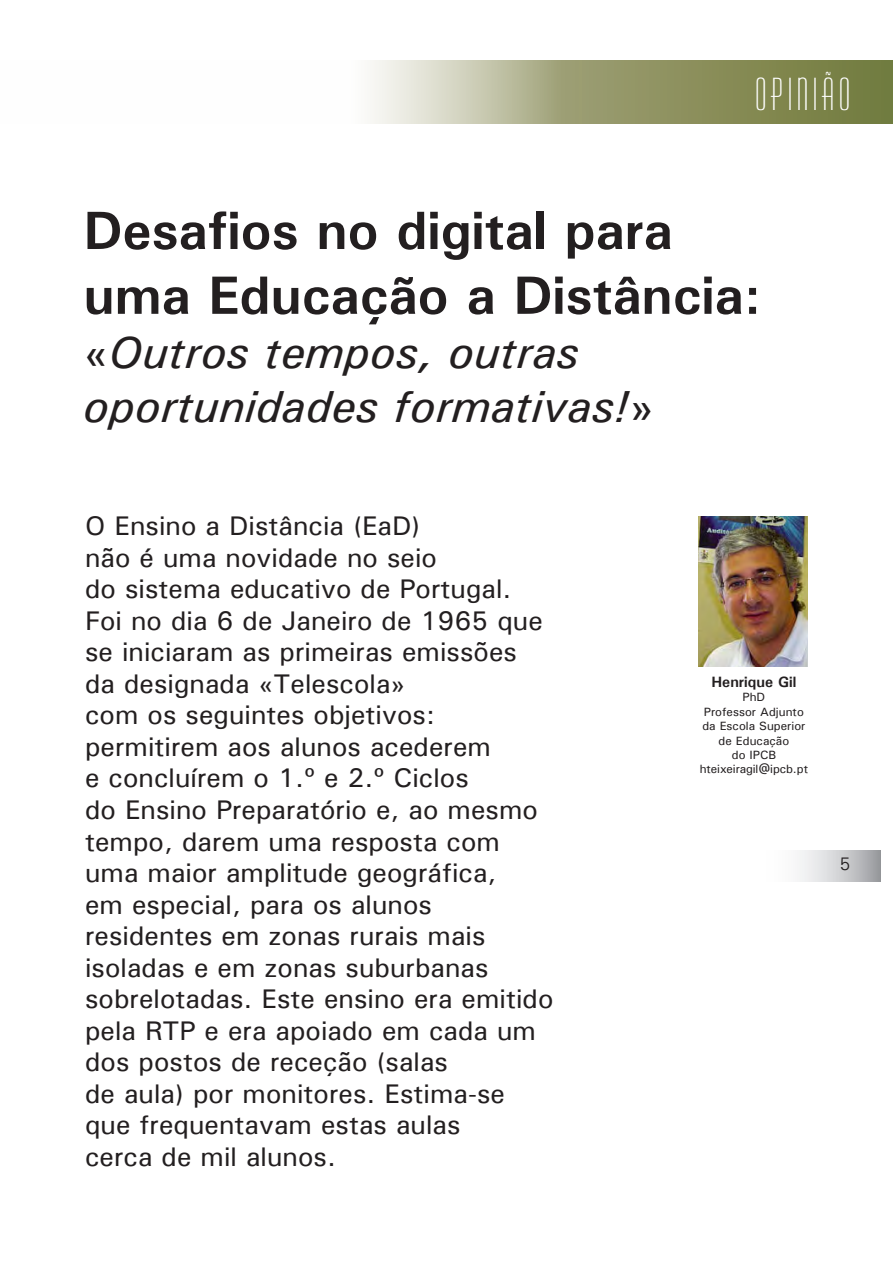
<style>
.page{position:relative;width:893px;height:1263px;background:#fff}
.page>*{position:absolute;margin:0;border:0;box-sizing:border-box;transform-origin:0 0}
.t1{font:700 54px "Univers ATT";color:#231f20}
.t2{font:italic 45px/54px "Univers ATT";color:#231f20}
.Superlead{font:45px "Huxlee Vertical";letter-spacing:.1em;color:#fff}
.t3{font:27px/31.5px "Univers ATT";color:#231f20}
.t4{font:300 18px "Univers";color:#231f20}
.Superlead-2{font:700 15px "Univers ATT";color:#231f20}
.Superlead-3{font:12px/14.4px "Univers ATT";color:#231f20;text-align:center}
.s1{font-style:normal}
</style>
<div class="page">
<svg style="left:799px;top:850px;width:81px;height:32px;background:#cdced0"></svg>
<svg style="left:370px;top:60px;width:523px;height:64px;background:#a1a47b"></svg>
<img style="left:698px;top:517px;width:110px;height:150px">
<p class="Superlead" style="left:755px;top:70px;width:96px">Opinião</p>
<p class="t1" style="left:84px;top:197px;width:591px">Desafios no digital para</p>
<p class="t1" style="left:84px;top:262px;width:679px">uma Educação a Distância:</p>
<p class="t2" style="left:84px;top:325px;width:573px"><span class="s1">«</span>Outros tempos, outras oportunidades formativas!<span class="s1">»</span></p>
<p class="t3" style="left:85px;top:510px;width:337px">O Ensino a Distância (EaD)</p>
<p class="t3" style="left:85px;top:541px;width:353px">não é uma novidade no seio</p>
<p class="t3" style="left:85px;top:573px;width:428px">do sistema educativo de Portugal.</p>
<p class="t3" style="left:85px;top:604px;width:459px">Foi no dia 6 de Janeiro de 1965 que se iniciaram as primeiras emissões</p>
<p class="t3" style="left:85px;top:667px;width:322px">da designada «Telescola»</p>
<p class="t3" style="left:85px;top:699px;width:352px">com os seguintes objetivos:</p>
<p class="t3" style="left:85px;top:730px;width:408px">permitirem aos alunos acederem</p>
<p class="t3" style="left:85px;top:762px;width:385px">e concluírem o 1.º e 2.º Ciclos</p>
<p class="t3" style="left:85px;top:793px;width:455px">do Ensino Preparatório e, ao mesmo tempo, darem uma resposta com</p>
<p class="t3" style="left:85px;top:856px;width:413px">uma maior amplitude geográfica,</p>
<p class="t3" style="left:85px;top:888px;width:470px">em especial, para os alunos residentes em zonas rurais mais isoladas e em zonas suburbanas sobrelotadas. Este ensino era emitido pela RTP e era apoiado em cada um dos postos de receção (salas</p>
<p class="t3" style="left:85px;top:1077px;width:422px">de aula) por monitores. Estima-se</p>
<p class="t3" style="left:85px;top:1109px;width:377px">que frequentavam estas aulas</p>
<p class="t3" style="left:85px;top:1140px;width:252px">cerca de mil alunos.</p>
<p class="Superlead-2" style="left:711px;top:672px;width:87px">Henrique Gil</p>
<p class="Superlead-3" style="left:743px;top:690px;width:24px">PhD</p>
<p class="Superlead-3" style="left:704px;top:704px;width:102px">Professor Adjunto</p>
<p class="Superlead-3" style="left:702px;top:719px;width:105px">da Escola Superior de Educação</p>
<p class="Superlead-3" style="left:732px;top:747px;width:46px">do IPCB</p>
<p class="Superlead-3" style="left:700px;top:762px;width:110px">hteixeiragil@ipcb.pt</p>
<p class="t4" style="left:840px;top:852px;width:11px">5</p>
</div>
